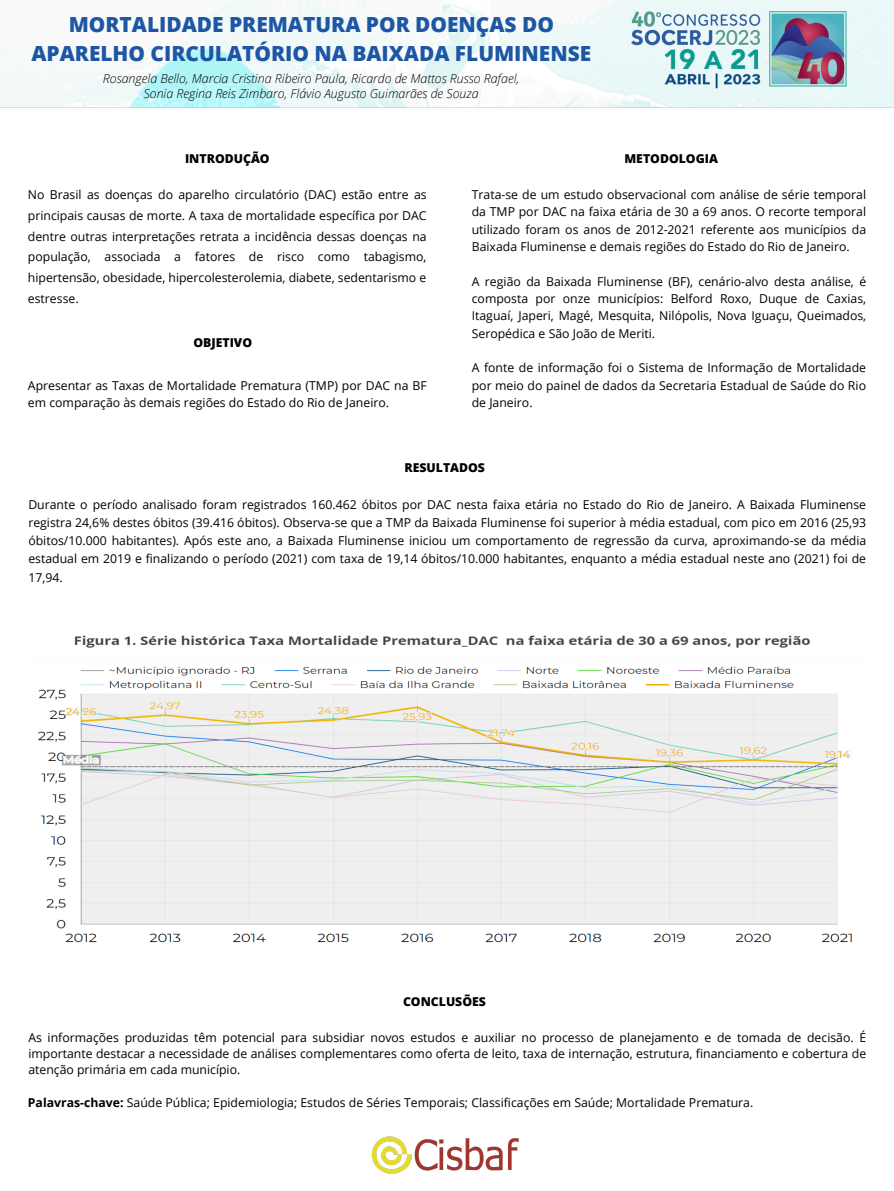
<style>
.page{position:relative;width:894px;height:1191px;background:#fff}
.page>*{position:absolute;margin:0;border:0;box-sizing:border-box;transform-origin:0 0}
.t1{font:800 20.82px/28.9px "Open Sans";color:#1d56a4;text-align:center}
.t2{font:italic 300 12.42px/14.9px "Open Sans";color:#000;text-align:center}
.t3{font:12.25px/17.3px "Open Sans";color:#000;text-align:justify}
.t4{font:800 12.25px "Open Sans";color:#000}
.s1{font-weight:700}
</style>
<div class="page">
<img style="left:38px;top:635px;width:814px;height:308px">
<img style="left:0;top:0;width:893px;height:107px">
<img style="left:371px;top:1136px;width:148px;height:38px">
<h1 class="t1" style="left:31px;top:9px;width:561px">MORTALIDADE PREMATURA POR DOENÇAS DO<br>APARELHO CIRCULATÓRIO NA BAIXADA FLUMINENSE</h1>
<p class="t2" style="left:103px;top:71px;width:417px">Rosangela Bello, Marcia Cristina Ribeiro Paula, Ricardo de Mattos Russo Rafael,<br>Sonia Regina Reis Zimbaro, Flávio Augusto Guimarães de Souza</p>
<p class="t4" style="left:185px;top:150px;width:86px">INTRODUÇÃO</p>
<p class="t3" style="left:28px;top:184px;width:400px;line-height:20.7px">No Brasil as doenças do aparelho circulatório (DAC) estão entre as principais causas de morte. A taxa de mortalidade específica por DAC dentre outras interpretações retrata a incidência dessas doenças na população, associada a fatores de risco como tabagismo, hipertensão, obesidade, hipercolesterolemia, diabete, sedentarismo e estresse.</p>
<p class="t4" style="left:193px;top:333px;width:60px">OBJETIVO</p>
<p class="t3" style="left:28px;top:376px;width:400px;line-height:16.9px">Apresentar as Taxas de Mortalidade Prematura (TMP) por DAC na BF em comparação às demais regiões do Estado do Rio de Janeiro.</p>
<p class="t4" style="left:624px;top:150px;width:95px">METODOLOGIA</p>
<p class="t3" style="left:471px;top:186px;width:396px">Trata-se de um estudo observacional com análise de série temporal da TMP por DAC na faixa etária de 30 a 69 anos. O recorte temporal utilizado foram os anos de 2012-2021 referente aos municípios da Baixada Fluminense e demais regiões do Estado do Rio de Janeiro.</p>
<p class="t3" style="left:471px;top:272px;width:396px">A região da Baixada Fluminense (BF), cenário-alvo desta análise, é composta por onze municípios: Belford Roxo, Duque de Caxias, Itaguaí, Japeri, Magé, Mesquita, Nilópolis, Nova Iguaçu, Queimados, Seropédica e São João de Meriti.</p>
<p class="t3" style="left:471px;top:359px;width:395px">A fonte de informação foi o Sistema de Informação de Mortalidade por meio do painel de dados da Secretaria Estadual de Saúde do Rio de Janeiro.</p>
<p class="t4" style="left:404px;top:459px;width:82px">RESULTADOS</p>
<p class="t3" style="left:28px;top:494px;width:839px;line-height:18.2px">Durante o período analisado foram registrados 160.462 óbitos por DAC nesta faixa etária no Estado do Rio de Janeiro. A Baixada Fluminense registra 24,6% destes óbitos (39.416 óbitos). Observa-se que a TMP da Baixada Fluminense foi superior à média estadual, com pico em 2016 (25,93 óbitos/10.000 habitantes). Após este ano, a Baixada Fluminense iniciou um comportamento de regressão da curva, aproximando-se da média estadual em 2019 e finalizando o período (2021) com taxa de 19,14 óbitos/10.000 habitantes, enquanto a média estadual neste ano (2021) foi de 17,94.</p>
<p class="t4" style="left:403px;top:992px;width:84px">CONCLUSÕES</p>
<p class="t3" style="left:28px;top:1029px;width:839px;line-height:15.9px">As informações produzidas têm potencial para subsidiar novos estudos e auxiliar no processo de planejamento e de tomada de decisão. É importante destacar a necessidade de análises complementares como oferta de leito, taxa de internação, estrutura, financiamento e cobertura de atenção primária em cada município.</p>
<p class="t3" style="left:28px;top:1093px;width:726px"><span class="s1">Palavras-chave:</span> Saúde Pública; Epidemiologia; Estudos de Séries Temporais; Classificações em Saúde; Mortalidade Prematura.</p>
</div>
